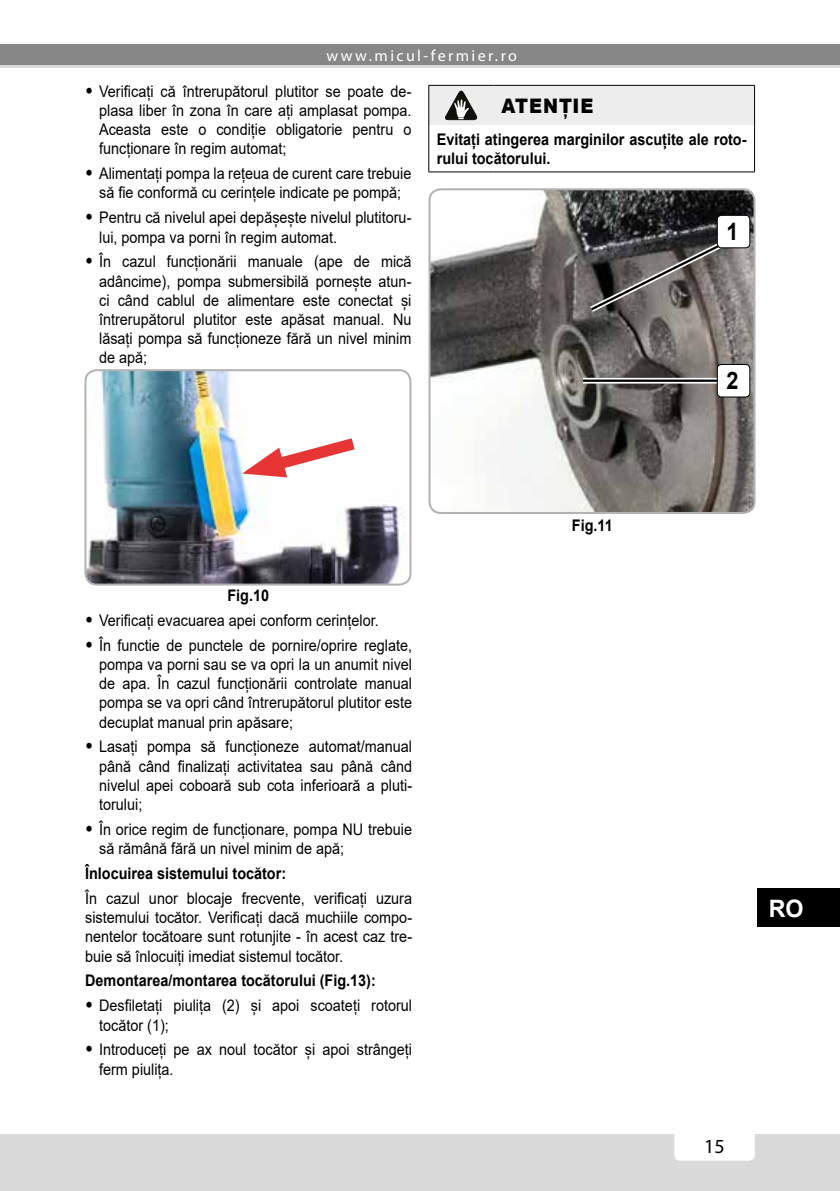
<style>
.page{position:relative;width:840px;height:1191px;background:#fff}
.page>*{position:absolute;margin:0;border:0;box-sizing:border-box;transform-origin:0 0}
.t1{font:700 24px "Arial";color:#fff}
.t2{font:700 24px "Arial";color:#000;scale:.9 1}
.t3{font:900 20px "Arial";letter-spacing:.05em;color:#000;scale:.9 1}
.t4{font:20px "Myriad Pro";color:#000}
.t5{font:16px/19.2px "Arial";color:#000;text-align:justify;scale:.9 1}
.t6{font:700 16px/19.2px "Arial";color:#000;scale:.9 1}
.t7{font:16px "Myriad Pro";letter-spacing:.15em;color:#fff}
.s1{font-weight:900;font-size:18px}
</style>
<div class="page">
<div style="left:0;top:1134px;width:839px;height:57px;background:#dadada"></div>
<div style="left:674px;top:1120px;width:80px;height:40px;background:#fff;border-radius:6px"></div>
<div style="left:0;top:44px;width:839px;height:24px;background:#878787"></div>
<hr style="left:0;top:65px;width:839px;height:3px;background:#dadada">
<div style="left:757px;top:888px;width:82px;height:39px;background:#000"></div>
<img style="left:87px;top:370px;width:323px;height:214px">
<div style="left:84px;top:369px;width:327px;height:216px;border:2px solid #b3b2b2;border-radius:11px"></div>
<svg style="left:242px;top:430px;width:125px;height:51px"></svg>
<hr style="left:753px;top:125px;width:1px;height:47px;background:#000">
<hr style="left:428px;top:125px;width:1px;height:47px;background:#000">
<hr style="left:428px;top:172px;width:65px;height:1px;background:#000">
<hr style="left:493px;top:172px;width:261px;height:1px;background:#000">
<svg style="left:428px;top:85px;width:326px;height:40px;background:#e0e0e0"></svg>
<img style="left:431px;top:189px;width:323px;height:324px">
<div style="left:428px;top:188px;width:327px;height:326px;border:2px solid #b3b2b2;border-radius:11px"></div>
<div style="left:582px;top:378px;width:141px;height:5px;background:#fff"></div>
<hr style="left:582px;top:379px;width:141px;height:3px;background:#000">
<svg style="left:583px;top:234px;width:151px;height:83px;background:#625e5c"></svg>
<div style="left:716px;top:364px;width:33px;height:33px;background:#fff;border-radius:4px"></div>
<div style="left:716px;top:364px;width:33px;height:33px;border:1px solid #000;border-radius:4px"></div>
<div style="left:716px;top:215px;width:33px;height:33px;background:#fff;border-radius:4px"></div>
<div style="left:716px;top:215px;width:33px;height:33px;border:1px solid #000;border-radius:4px"></div>
<p class="t7" style="left:326px;top:45px;width:192px">www.micul-fermier.ro</p>
<p class="t5" style="left:99px;top:81px;width:348px;text-indent:-14px"><span class="s1">•</span> Verificați că întrerupătorul plutitor se poate de&shy;plasa liber în zona în care ați amplasat pompa.<br>Aceasta este o condiție obligatorie pentru o funcționare în regim automat;</p>
<p class="t5" style="left:85px;top:164px;width:364px;text-align:center"><span class="s1">•</span> Alimentați pompa la rețeua de curent care trebuie să fie conformă cu cerințele indicate pe pompă;</p>
<p class="t5" style="left:99px;top:208px;width:348px;text-indent:-14px"><span class="s1">•</span> Pentru că nivelul apei depășește nivelul plutitoru&shy;lui, pompa va porni în regim automat.</p>
<p class="t5" style="left:99px;top:252px;width:348px;text-indent:-14px"><span class="s1">•</span> În cazul funcționării manuale (ape de mică adâncime), pompa submersibilă pornește atun&shy;ci când cablul de alimentare este conectat și întrerupătorul plutitor este apăsat manual. Nu lăsați pompa să funcționeze fără un nivel minim de apă;</p>
<p class="t3" style="left:501px;top:91px;width:104px">ATENȚIE</p>
<p class="t6" style="left:436px;top:130px;width:345px">Evitați atingerea marginilor ascuțite ale roto&shy;rului tocătorului.</p>
<h1 class="t2" style="left:726px;top:214px;width:15px">1</h1>
<h1 class="t2" style="left:726px;top:364px;width:15px">2</h1>
<p class="t6" style="left:227px;top:586px;width:48px">Fig.10</p>
<p class="t5" style="left:85px;top:610px;width:327px"><span class="s1">•</span> Verificați evacuarea apei conform cerințelor.</p>
<p class="t5" style="left:99px;top:635px;width:349px;text-indent:-14px"><span class="s1">•</span> În functie de punctele de pornire/oprire reglate, pompa va porni sau se va opri la un anumit nivel de apa. În cazul funcționării controlate manual pompa se va opri când întrerupătorul plutitor este decuplat manual prin apăsare;</p>
<p class="t5" style="left:99px;top:737px;width:349px;text-indent:-14px"><span class="s1">•</span> Lasați pompa să funcționeze automat/manual până când finalizați activitatea sau până când nivelul apei coboară sub cota inferioară a pluti&shy;torului;</p>
<p class="t5" style="left:99px;top:819px;width:349px;text-indent:-14px"><span class="s1">•</span> În orice regim de funcționare, pompa NU trebuie să rămână fără un nivel minim de apă;</p>
<p class="t6" style="left:85px;top:864px;width:225px">Înlocuirea sistemului tocător:</p>
<p class="t5" style="left:85px;top:888px;width:364px">În cazul unor blocaje frecvente, verificați uzura sistemului tocător. Verificați dacă muchiile compo&shy;nentelor tocătoare sunt rotunjite - în acest caz tre&shy;buie să înlocuiți imediat sistemul tocător.</p>
<p class="t6" style="left:85px;top:971px;width:324px">Demontarea/montarea tocătorului (Fig.13):</p>
<p class="t5" style="left:99px;top:996px;width:349px;text-indent:-14px"><span class="s1">•</span> Desfiletați piulița (2) și apoi scoateți rotorul tocător (1);</p>
<p class="t5" style="left:99px;top:1040px;width:349px;text-indent:-14px"><span class="s1">•</span> Introduceți pe ax noul tocător și apoi strângeți ferm piulița.</p>
<p class="t6" style="left:571px;top:516px;width:47px">Fig.11</p>
<h1 class="t1" style="left:768px;top:891px;width:36px">RO</h1>
<p class="t4" style="left:704px;top:1133px;width:22px">15</p>
</div>
